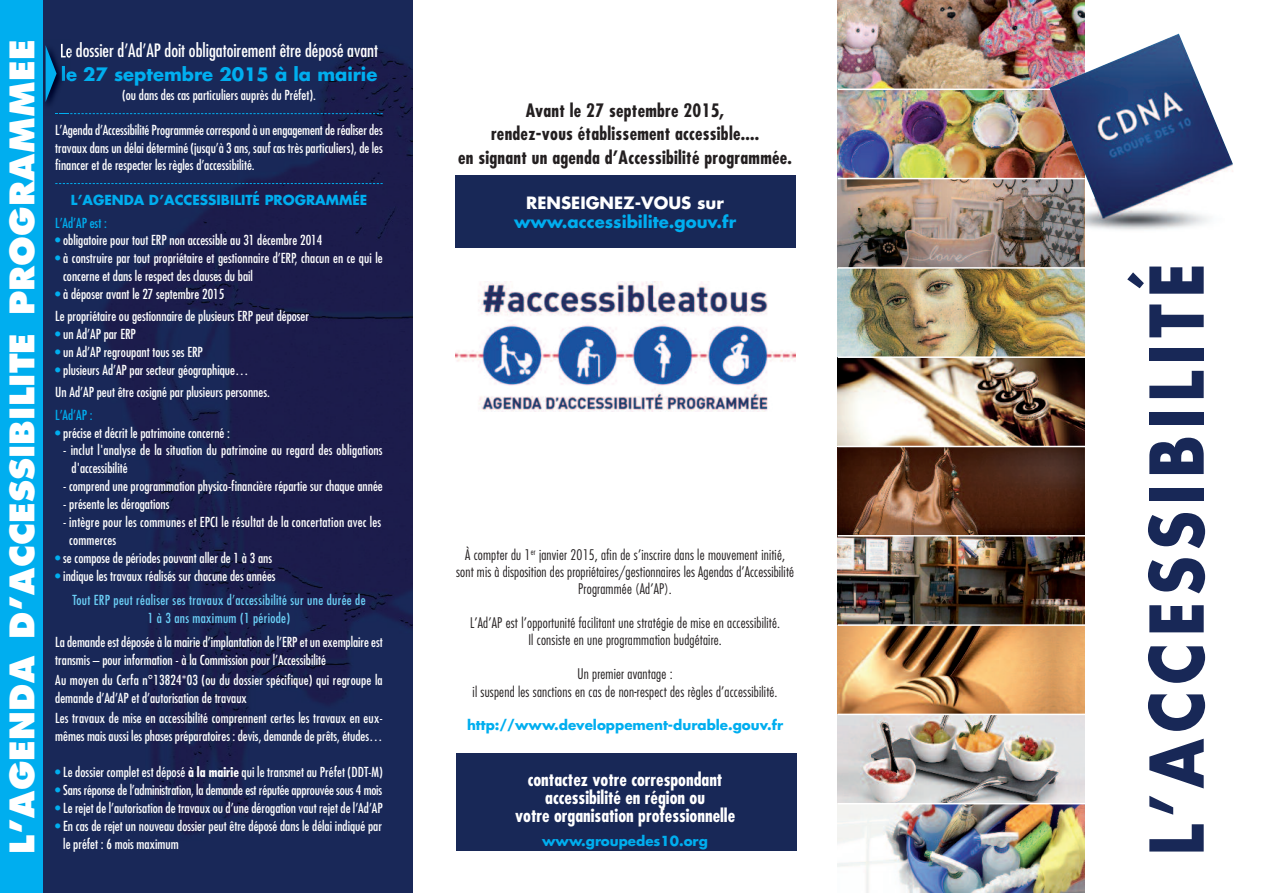
<style>
.page{position:relative;width:1263px;height:893px;background:#fff}
.page>*{position:absolute;margin:0;border:0;box-sizing:border-box;transform-origin:0 0}
.t1{font:700 72px "Futura";letter-spacing:.1em;color:#182857;scale:.88 1}
.t2{font:800 33px "Futura";letter-spacing:.01em;color:#fff}
.t3{font:700 condensed 18px/23.2px "Futura";letter-spacing:.015em;color:#231f20;text-align:center}
.t4{font:700 condensed 18px/18px "Futura";color:#fff;text-align:center}
.t5{font:condensed 18px "Futura";color:#fff}
.t6{font:700 18px "Futura";color:#00aeef}
.t7{font:700 16.5px "Futura";color:#00aeef}
.t8{font:700 16.5px "Futura";color:#fff}
.t9{font:300 condensed 14.25px/17.1px "Futura";letter-spacing:.015em;color:#231f20;text-align:center}
.t10{font:condensed 13.5px/18px "Futura";color:#fff}
.t11{font:condensed 13.5px/24.3px "Futura";letter-spacing:.025em;color:#6bcff6}
.t12{font:700 13.5px "Futura";color:#00aeef}
.t13{font:condensed 13.5px "Futura";color:#00aeef}
.s1{color:#00aeef}
.s2{color:#fff}
.s3{font-weight:700}
</style>
<div class="page">
<div style="left:456px;top:754px;width:340px;height:97px;background:#182857"></div>
<div style="left:455px;top:175px;width:340px;height:73px;background:#182857"></div>
<img style="left:43px;top:0;width:369px;height:893px">
<img style="left:838px;top:0;width:246px;height:893px">
<hr style="left:838px;top:89px;width:268px;height:1px;background:#fff">
<hr style="left:838px;top:356px;width:268px;height:2px;background:#fff">
<hr style="left:838px;top:446px;width:268px;height:1px;background:#fff">
<hr style="left:838px;top:535px;width:268px;height:1px;background:#fff">
<hr style="left:838px;top:624px;width:268px;height:2px;background:#fff">
<hr style="left:838px;top:714px;width:268px;height:1px;background:#fff">
<hr style="left:838px;top:803px;width:268px;height:1px;background:#fff">
<img style="left:1040px;top:34px;width:193px;height:199px">
<hr style="left:838px;top:178px;width:247px;height:1px;background:#fff">
<hr style="left:838px;top:267px;width:268px;height:2px;background:#fff">
<svg style="left:55px;top:183px;width:328px;height:1px"></svg>
<img style="left:455px;top:281px;width:340px;height:131px">
<img style="left:43px;top:39px;width:28px;height:77px">
<img style="left:61px;top:43px;width:10px;height:15px">
<img style="left:62px;top:66px;width:8px;height:16px">
<svg style="left:55px;top:113px;width:328px;height:1px"></svg>
<svg style="left:46px;top:45px;width:11px;height:57px"></svg>
<div style="left:0;top:0;width:43px;height:893px;background:#00aeef"></div>
<h2 class="t2" style="left:8px;top:854px;width:815px;rotate:-90deg">L’AGENDA D’ACCESSIBILITE PROGRAMMEE</h2>
<h3 class="t5" style="left:60px;top:43px;width:320px">Le dossier d’Ad’AP doit obligatoirement être déposé avant</h3>
<h3 class="t6" style="left:61px;top:66px;width:318px">le 27 septembre 2015 à la mairie</h3>
<p class="t10" style="left:122px;top:87px;width:195px">(ou dans des cas particuliers auprès du Préfet).</p>
<p class="t10" style="left:55px;top:122px;width:329px;line-height:17.5px;text-align:justify">L’Agenda d’Accessibilité Programmée correspond à un engagement de réaliser des travaux dans un délai déterminé (jusqu’à 3 ans, sauf cas très particuliers), de les financer et de respecter les règles d’accessibilité.</p>
<p class="t12" style="left:71px;top:194px;width:298px">L’AGENDA D’ACCESSIBILITÉ PROGRAMMÉE</p>
<p class="t13" style="left:55px;top:216px;width:53px">L’Ad’AP est :</p>
<p class="t10" style="left:55px;top:232px;width:269px"><span class="s1">•</span> obligatoire pour tout ERP non accessible au 31 décembre 2014</p>
<p class="t10" style="left:63px;top:250px;width:321px;text-indent:-8px"><span class="s1">•</span> à construire par tout propriétaire et gestionnaire d’ERP, chacun en ce qui le concerne et dans le respect des clauses du bail</p>
<p class="t10" style="left:55px;top:284px;width:255px;line-height:22.2px"><span class="s1">•</span> à déposer avant le 27 septembre 2015<br>Le propriétaire ou gestionnaire de plusieurs ERP peut déposer</p>
<p class="t10" style="left:55px;top:326px;width:82px"><span class="s1">•</span> un Ad’AP par ERP</p>
<p class="t10" style="left:55px;top:344px;width:149px"><span class="s1">•</span> un Ad’AP regroupant tous ses ERP</p>
<p class="t10" style="left:55px;top:360px;width:216px;line-height:22.2px"><span class="s1">•</span> plusieurs Ad’AP par secteur géographique…<br>Un Ad’AP peut être cosigné par plusieurs personnes.</p>
<p class="t13" style="left:55px;top:408px;width:39px">L’Ad’AP :</p>
<p class="t10" style="left:55px;top:424px;width:176px"><span class="s1">•</span> précise et décrit le patrimoine concerné :</p>
<p class="t10" style="left:72px;top:442px;width:313px;text-indent:-8px">- inclut l'analyse de la situation du patrimoine au regard des obligations d'accessibilité</p>
<p class="t10" style="left:63px;top:478px;width:321px">- comprend une programmation physico-financière répartie sur chaque année</p>
<p class="t10" style="left:63px;top:496px;width:108px">- présente les dérogations</p>
<p class="t10" style="left:69px;top:514px;width:313px;text-indent:-6px">- intègre pour les communes et EPCI le résultat de la concertation avec les commerces</p>
<p class="t10" style="left:55px;top:550px;width:218px"><span class="s1">•</span> se compose de périodes pouvant aller de 1 à 3 ans</p>
<p class="t11" style="left:72px;top:565px;width:295px;text-indent:-17px"><span class="s1">•</span> <span class="s2">indique les travaux réalisés sur chacune des années<br></span>Tout ERP peut réaliser ses travaux d’accessibilité sur une durée de</p>
<p class="t11" style="left:148px;top:607px;width:144px">1 à 3 ans maximum (1 période)</p>
<p class="t10" style="left:55px;top:634px;width:329px">La demande est déposée à la mairie d’implantation de l’ERP et un exemplaire est transmis – pour information - à la Commission pour l’Accessibilité</p>
<p class="t10" style="left:55px;top:672px;width:329px">Au moyen du Cerfa n°13824*03 (ou du dossier spécifique) qui regroupe la demande d’Ad’AP et d’autorisation de travaux</p>
<p class="t10" style="left:55px;top:710px;width:329px">Les travaux de mise en accessibilité comprennent certes les travaux en eux&shy;mêmes mais aussi les phases préparatoires : devis, demande de prêts, études…</p>
<p class="t10" style="left:55px;top:764px;width:329px"><span class="s1">•</span> Le dossier complet est déposé <span class="s3">à la mairie</span> qui le transmet au Préfet (DDT-M)</p>
<p class="t10" style="left:55px;top:782px;width:328px"><span class="s1">•</span> Sans réponse de l’administration, la demande est réputée approuvée sous 4 mois</p>
<p class="t10" style="left:55px;top:800px;width:329px"><span class="s1">•</span> Le rejet de l’autorisation de travaux ou d’une dérogation vaut rejet de l’Ad’AP</p>
<p class="t10" style="left:63px;top:818px;width:320px;text-indent:-8px"><span class="s1">•</span> En cas de rejet un nouveau dossier peut être déposé dans le délai indiqué par le préfet : 6 mois maximum</p>
<h3 class="t3" style="left:458px;top:100px;width:335px">Avant le 27 septembre 2015,<br>rendez-vous établissement accessible....<br>en signant un agenda d’Accessibilité programmée.</h3>
<p class="t8" style="left:526px;top:195px;width:199px">RENSEIGNEZ-VOUS sur</p>
<p class="t7" style="left:514px;top:214px;width:224px">www.accessibilite.gouv.fr</p>
<p class="t9" style="left:456px;top:547px;width:339px">À compter du 1<sup>er</sup> janvier 2015, afin de s’inscrire dans le mouvement initié, sont mis à disposition des propriétaires/gestionnaires les Agendas d’Accessibilité<br>Programmée (Ad’AP).</p>
<p class="t9" style="left:470px;top:615px;width:312px">L’Ad’AP est l’opportunité facilitant une stratégie de mise en accessibilité.<br>Il consiste en une programmation budgétaire.</p>
<p class="t9" style="left:473px;top:667px;width:306px">Un premier avantage :<br>il suspend les sanctions en cas de non-respect des règles d’accessibilité.</p>
<p class="t12" style="left:467px;top:718px;width:318px">http://www.developpement-durable.gouv.fr</p>
<h3 class="t4" style="left:515px;top:772px;width:222px">contactez votre correspondant accessibilité en région ou<br>votre organisation professionnelle</h3>
<p class="t12" style="left:542px;top:834px;width:167px">www.groupedes10.org</p>
<h1 class="t1" style="left:1144px;top:856px;width:675px;rotate:-90deg">L’ACCESSIBILITÉ</h1>
</div>
